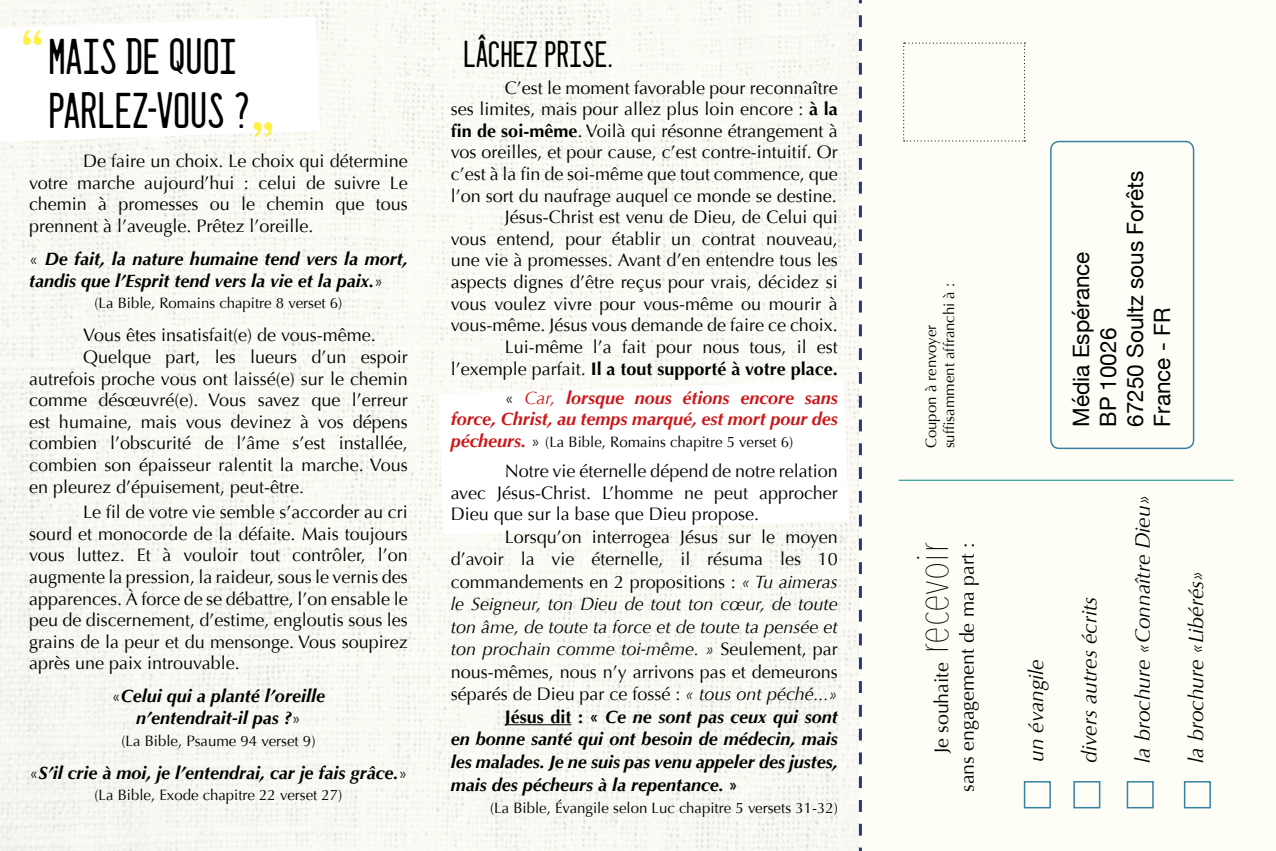
<style>
.page{position:relative;width:1276px;height:851px;background:#fff}
.page>*{position:absolute;margin:0;border:0;box-sizing:border-box;transform-origin:0 0}
.t1{font:65.55px "Ahellya";color:#fff042}
.t2{font:45px/54px "Dealerplate California";color:#000}
.t3{font:200 45px "Avenir Next Condensed";color:#000}
.t4{font:33px "Dealerplate California";color:#000}
.t5{font:22.5px/27px "Helvetica Neue";color:#000}
.t6{font:italic 21px "Optima";color:#000}
.t7{font:19.5px "Optima";color:#000}
.t8{font:18px/21.6px "Optima";color:#000;text-align:justify}
.t9{font:italic 700 18px/21.6px "Optima";color:#000}
.t10{font:italic 18px "Optima";color:#000}
.t11{font:italic 700 18px/21.6px "Optima";color:#cd171a;text-align:right}
.t12{font:15px/18px "Optima";color:#000}
.s1{font-weight:400;font-style:normal}
.s2{font-weight:700}
.s3{font-weight:400;font-style:normal;color:#000}
.s4{font-weight:400}
.s5{font-weight:700;font-style:italic;font-size:18px;color:#cd171a}
.s6{font-size:18px}
.s7{font-style:italic}
.s8{font-style:normal}
</style>
<div class="page">
<div style="left:0;top:0;width:1276px;height:850px;background:#fffef6"></div>
<img style="left:0;top:0;width:859px;height:850px">
<svg style="left:0;top:17px;width:320px;height:125px"></svg>
<svg style="left:859px;top:0;width:3px;height:850px"></svg>
<svg style="left:903px;top:43px;width:122px;height:98px"></svg>
<hr style="left:898px;top:480px;width:335px;height:1px;background:#00868a">
<div style="left:1184px;top:780px;width:27px;height:28px;border:2px solid #3583a0"></div>
<div style="left:1024px;top:780px;width:27px;height:28px;border:2px solid #3583a0"></div>
<div style="left:1073px;top:780px;width:27px;height:28px;border:2px solid #3583a0"></div>
<div style="left:1126px;top:780px;width:27px;height:28px;border:2px solid #3583a0"></div>
<svg style="left:439px;top:380px;width:410px;height:154px;fill:#fff"></svg>
<hr style="left:505px;top:724px;width:66px;height:1px;background:#000">
<div style="left:1050px;top:141px;width:144px;height:308px;border:2px solid #3583a0;border-radius:9px"></div>
<h1 class="t1" style="left:21px;top:14px;width:24px">‘‘</h1>
<h2 class="t2" style="left:48px;top:27px;width:203px">MAIS DE QUOI<br>PARLEZ-VOUS ?</h2>
<p class="t8" style="left:29px;top:150px;width:380px;text-indent:54px">De faire un choix. Le choix qui détermine votre marche aujourd’hui : celui de suivre Le chemin à promesses ou le chemin que tous prennent à l’aveugle. Prêtez l’oreille.</p>
<p class="t9" style="left:29px;top:248px;width:380px"><span class="s1">«</span> De fait, la nature humaine tend vers la mort, tandis que l’Esprit tend vers la vie et la paix.<span class="s1">»</span></p>
<p class="t12" style="left:94px;top:294px;width:249px">(La Bible, Romains chapitre 8 verset 6)</p>
<p class="t8" style="left:83px;top:324px;width:294px">Vous êtes insatisfait(e) de vous-même.</p>
<p class="t8" style="left:83px;top:346px;width:326px">Quelque part, les lueurs d’un espoir</p>
<p class="t8" style="left:29px;top:368px;width:380px">autrefois proche vous ont laissé(e) sur le chemin</p>
<p class="t8" style="left:29px;top:389px;width:380px">comme désœuvré(e). Vous savez que l’erreur</p>
<p class="t8" style="left:29px;top:411px;width:380px">est humaine, mais vous devinez à vos dépens</p>
<p class="t8" style="left:29px;top:432px;width:380px">combien l’obscurité de l’âme s’est installée,</p>
<p class="t8" style="left:29px;top:454px;width:380px">combien son épaisseur ralentit la marche. Vous</p>
<p class="t8" style="left:29px;top:476px;width:277px">en pleurez d’épuisement, peut-être.</p>
<p class="t8" style="left:29px;top:501px;width:380px;text-indent:54px">Le fil de votre vie semble s’accorder au cri sourd et monocorde de la défaite. Mais toujours vous luttez. Et à vouloir tout contrôler, l’on augmente la pression, la raideur, sous le vernis des apparences. À force de se débattre, l’on ensable le peu de discernement, d’estime, engloutis sous les grains de la peur et du mensonge. Vous soupirez après une paix introuvable.</p>
<p class="t9" style="left:112px;top:685px;width:215px;text-align:center"><span class="s1">«</span>Celui qui a planté l’oreille n’entendrait-il pas ?<span class="s1">»</span></p>
<p class="t12" style="left:121px;top:731px;width:196px">(La Bible, Psaume 94 verset 9)</p>
<p class="t9" style="left:29px;top:761px;width:379px"><span class="s1">«</span>S’il crie à moi, je l’entendrai, car je fais grâce.<span class="s1">»</span></p>
<p class="t12" style="left:94px;top:786px;width:249px">(La Bible, Exode chapitre 22 verset 27)</p>
<h1 class="t1" style="left:274px;top:153px;width:24px;rotate:-180deg">‘‘</h1>
<h3 class="t4" style="left:463px;top:30px;width:152px">LÂCHEZ PRISE.</h3>
<p class="t8" style="left:451px;top:77px;width:389px;text-align:right">C’est le moment favorable pour reconnaître<br>ses limites, mais pour allez plus loin encore : <span class="s2">à la fin de soi-même</span>. Voilà qui résonne étrangement à vos oreilles, et pour cause, c’est contre-intuitif. Or c’est à la fin de soi-même que tout commence, que l’on sort du naufrage auquel ce monde se destine.<br>Jésus-Christ est venu de Dieu, de Celui qui<br>vous entend, pour établir un contrat nouveau, une vie à promesses. Avant d’en entendre tous les aspects dignes d’être reçus pour vrais, décidez si vous voulez vivre pour vous-même ou mourir à vous-même. Jésus vous demande de faire ce choix.<br>Lui-même l’a fait pour nous tous, il est l’exemple parfait. <span class="s2">Il a tout supporté à votre place.</span></p>
<p class="t11" style="left:451px;top:387px;width:388px"><span class="s3">«</span> <span class="s4">Car,</span> lorsque nous étions encore sans<br>force, Christ, au temps marqué, est mort pour des</p>
<p class="t12" style="left:451px;top:433px;width:344px"><span class="s5">pécheurs.</span> <span class="s6">»</span> (La Bible, Romains chapitre 5 verset 6)</p>
<p class="t8" style="left:451px;top:460px;width:388px;text-indent:54px">Notre vie éternelle dépend de notre relation avec Jésus-Christ. L’homme ne peut approcher Dieu que sur la base que Dieu propose.</p>
<p class="t8" style="left:505px;top:526px;width:334px">Lorsqu’on interrogea Jésus sur le moyen</p>
<p class="t8" style="left:451px;top:548px;width:388px">d’avoir la vie éternelle, il résuma les 10</p>
<p class="t8" style="left:451px;top:571px;width:388px">commandements en 2 propositions : <span class="s7">« Tu aimeras</span></p>
<p class="t10" style="left:451px;top:593px;width:388px">le Seigneur, ton Dieu de tout ton cœur, de toute</p>
<p class="t10" style="left:451px;top:616px;width:388px">ton âme, de toute ta force et de toute ta pensée et</p>
<p class="t10" style="left:451px;top:638px;width:388px">ton prochain comme toi-même. » <span class="s8">Seulement, par</span></p>
<p class="t8" style="left:451px;top:661px;width:388px">nous-mêmes, nous n’y arrivons pas et demeurons</p>
<p class="t8" style="left:451px;top:683px;width:388px">séparés de Dieu par ce fossé : <span class="s7">« tous ont péché...»</span></p>
<p class="t9" style="left:505px;top:706px;width:334px"><span class="s8">Jésus dit : «</span> Ce ne sont pas ceux qui sont</p>
<p class="t9" style="left:451px;top:728px;width:388px">en bonne santé qui ont besoin de médecin, mais</p>
<p class="t9" style="left:451px;top:751px;width:388px">les malades. Je ne suis pas venu appeler des justes,</p>
<p class="t9" style="left:451px;top:773px;width:289px">mais des pécheurs à la repentance. <span class="s8">»</span></p>
<p class="t12" style="left:490px;top:799px;width:349px">(La Bible, Évangile selon Luc chapitre 5 versets 31-32)</p>
<p class="t12" style="left:922px;top:448px;width:167px;rotate:-90deg">Coupon à renvoyer suffisamment affranchi à :</p>
<h2 class="t3" style="left:905px;top:654px;width:113px;rotate:-90deg">recevoir</h2>
<p class="t7" style="left:955px;top:791px;width:251px;rotate:-90deg">sans engagement de ma part :</p>
<p class="t7" style="left:930px;top:753px;width:92px;rotate:-90deg">Je souhaite</p>
<p class="t5" style="left:1068px;top:427px;width:257px;rotate:-90deg">Média Espérance<br>BP 10026<br>67250 Soultz sous Forêts<br>France - FR</p>
<p class="t6" style="left:1024px;top:762px;width:104px;rotate:-90deg">un évangile</p>
<p class="t6" style="left:1077px;top:762px;width:167px;rotate:-90deg">divers autres écrits</p>
<p class="t6" style="left:1130px;top:762px;width:269px;rotate:-90deg">la brochure «Connaître Dieu»</p>
<p class="t6" style="left:1184px;top:762px;width:194px;rotate:-90deg">la brochure «Libérés»</p>
</div>
